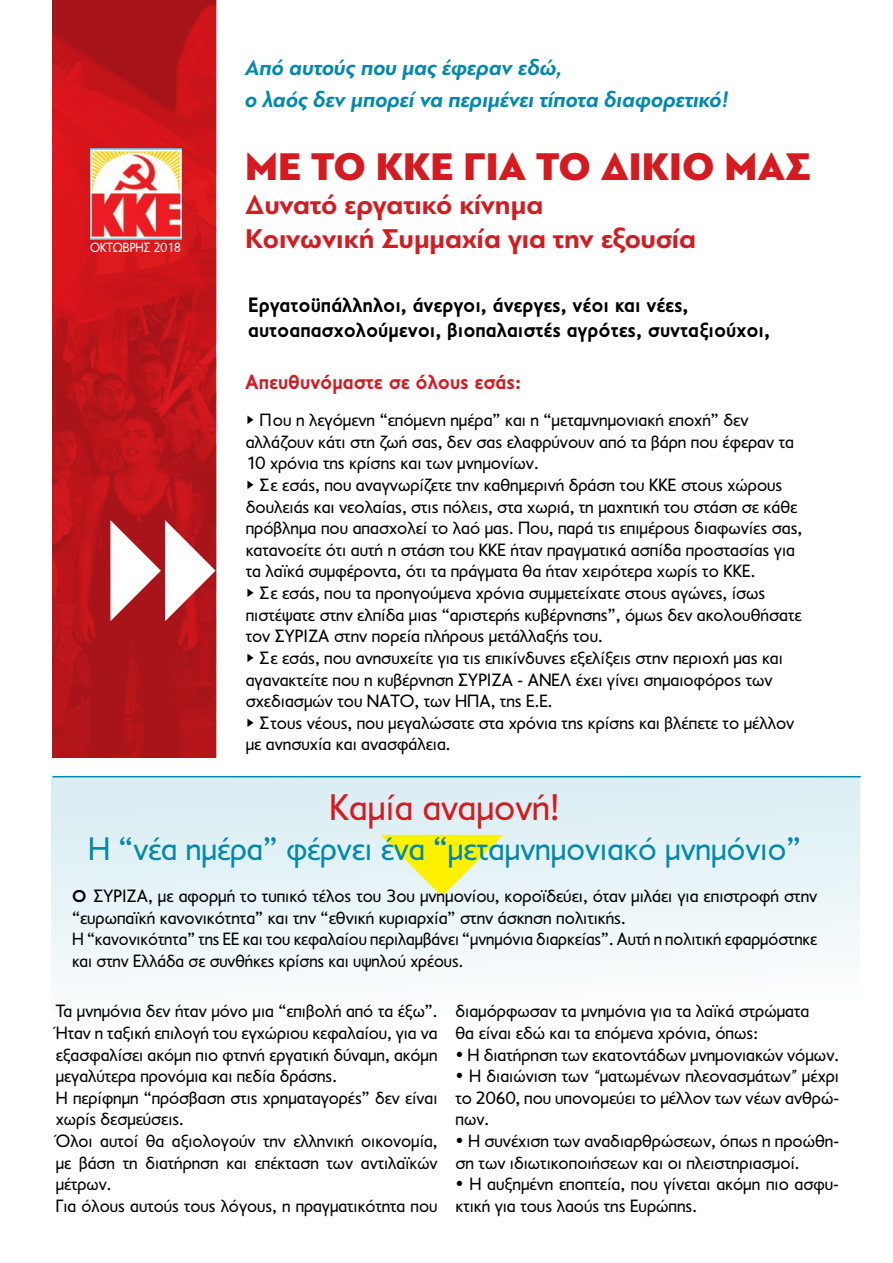
<style>
.page{position:relative;width:893px;height:1263px;background:#fff}
.page>*{position:absolute;margin:0;border:0;box-sizing:border-box;transform-origin:0 0}
.t1{font:700 175.65px "PF Din Display Pro";color:#fff200}
.t2{font:700 144px "PF Din Display Pro";color:#fff}
.t3{font:900 40.5px "PF Bague Sans Pro";color:#d71920}
.t4{font:37.5px "PF Transport";color:#d71920}
.t5{font:33px "PF Transport";color:#0089af}
.t6{font:700 28.5px/34.2px "PF Bague Sans Pro";letter-spacing:-.005em;color:#d71920}
.t7{font:italic 700 22.5px/32.4px "PF Bague Sans Pro";color:#0089af}
.t8{font:700 21px/25.2px "PF Transport";color:#000}
.t9{font:700 21px "PF Transport";color:#d71920}
.t10{font:18px/21.6px "PF Transport";color:#000}
.t11{font:13.5px "PF Transport";color:#fff;scale:.91 1}
.s1{font-family:"Zine Sans Dis GR Regular Exp"}
.s2{font-weight:700;font-size:17.25px}
.s3{font-family:"PF Bague Sans Pro";font-style:italic}
</style>
<div class="page">
<div style="left:51px;top:777px;width:809px;height:234px;background:linear-gradient(to bottom,#d8edf2,#fbfdfd)"></div>
<svg style="left:52px;top:0;width:164px;height:757px;background:#bb151a"></svg>
<img style="left:90px;top:149px;width:92px;height:90px">
<hr style="left:52px;top:776px;width:809px;height:1px;background:#0089af">
<p class="t11" style="left:90px;top:240px;width:101px">ΟΚΤΩΒΡΗΣ 2018</p>
<h2 class="t2" style="left:93px;top:485px;width:131px">m</h2>
<p class="t7" style="left:245px;top:51px;width:485px">Από αυτούς που μας έφεραν εδώ,<br>o λαός δεν μπορεί να περιμένει τίποτα διαφορετικό!</p>
<h3 class="t3" style="left:245px;top:141px;width:566px">ΜΕ ΤΟ ΚΚΕ ΓΙΑ ΤΟ ΔΙΚΙΟ ΜΑΣ</h3>
<h3 class="t6" style="left:245px;top:188px;width:453px">Δυνατό εργατικό κίνημα<br>Κοινωνική Συμμαχία για την εξουσία</h3>
<p class="t8" style="left:248px;top:292px;width:523px">Εργατοϋπάλληλοι, άνεργοι, άνεργες, νέοι και νέες, αυτοαπασχολούμενοι, βιοπαλαιστές αγρότες, συνταξιούχοι,</p>
<p class="t9" style="left:245px;top:369px;width:278px">Απευθυνόμαστε σε όλους εσάς:</p>
<p class="t10" style="left:246px;top:409px;width:558px"><span class="s1">n</span> Που η λεγόμενη “επόμενη ημέρα” και η “μεταμνημονιακή εποχή” δεν αλλάζουν κάτι στη ζωή σας, δεν σας ελαφρύνουν από τα βάρη που έφεραν τα 10 χρόνια της κρίσης και των μνημονίων.<br><span class="s1">n</span> Σε εσάς, που αναγνωρίζετε την καθημερινή δράση του ΚΚΕ στους χώρους δουλειάς και νεολαίας, στις πόλεις, στα χωριά, τη μαχητική του στάση σε κάθε πρόβλημα που απασχολεί το λαό μας. Που, παρά τις επιμέρους διαφωνίες σας, κατανοείτε ότι αυτή η στάση του ΚΚΕ ήταν πραγματικά ασπίδα προστασίας για τα λαϊκά συμφέροντα, ότι τα πράγματα θα ήταν χειρότερα χωρίς το ΚΚΕ.<br><span class="s1">n</span> Σε εσάς, που τα προηγούμενα χρόνια συμμετείχατε στους αγώνες, ίσως πιστέψατε στην ελπίδα μιας “αριστερής κυβέρνησης”, όμως δεν ακολουθήσατε τον ΣΥΡΙΖΑ στην πορεία πλήρους μετάλλαξής του.<br><span class="s1">n</span> Σε εσάς, που ανησυχείτε για τις επικίνδυνες εξελίξεις στην περιοχή μας και αγανακτείτε που η κυβέρνηση ΣΥΡΙΖΑ - ΑΝΕΛ έχει γίνει σημαιοφόρος των σχεδιασμών του ΝΑΤΟ, των ΗΠΑ, της Ε.Ε.<br><span class="s1">n</span> Στους νέους, που μεγαλώσατε στα χρόνια της κρίσης και βλέπετε το μέλλον με ανησυχία και ανασφάλεια.</p>
<h3 class="t4" style="left:330px;top:786px;width:232px">Καμία αναμονή!</h3>
<h1 class="t1" style="left:547px;top:810px;width:106px;rotate:90deg">▶</h1>
<h3 class="t5" style="left:88px;top:830px;width:715px">Η “νέα ημέρα” φέρνει ένα “μεταμνημονιακό μνημόνιο”</h3>
<p class="t10" style="left:72px;top:885px;width:747px"><span class="s2">Ο</span> ΣΥΡΙΖΑ, με αφορμή το τυπικό τέλος του 3ου μνημονίου, κοροϊδεύει, όταν μιλάει για επιστροφή στην “ευρωπαϊκή κανονικότητα” και την “εθνική κυριαρχία” στην άσκηση πολιτικής.<br>Η “κανονικότητα” της ΕΕ και του κεφαλαίου περιλαμβάνει “μνημόνια διαρκείας”. Αυτή η πολιτική εφαρμόστηκε και στην Ελλάδα σε συνθήκες κρίσης και υψηλού χρέους.</p>
<p class="t10" style="left:56px;top:1000px;width:383px">Τα μνημόνια δεν ήταν μόνο μια “επιβολή από τα έξω”.<br>Ήταν η ταξική επιλογή του εγχώριου κεφαλαίου, για να εξασφαλίσει ακόμη πιο φτηνή εργατική δύναμη, ακόμη μεγαλύτερα προνόμια και πεδία δράσης.<br>Η περίφημη “πρόσβαση στις χρηματαγορές” δεν είναι χωρίς δεσμεύσεις.<br>Όλοι αυτοί θα αξιολογούν την ελληνική οικονομία, με βάση τη διατήρηση και επέκταση των αντιλαϊκών μέτρων.<br>Για όλους αυτούς τους λόγους, η πραγματικότητα που</p>
<p class="t10" style="left:455px;top:1000px;width:355px">διαμόρφωσαν τα μνημόνια για τα λαϊκά στρώματα θα είναι εδώ και τα επόμενα χρόνια, όπως:</p>
<p class="t10" style="left:455px;top:1044px;width:385px">• Η διατήρηση των εκατοντάδων μνημονιακών νόμων.</p>
<p class="t10" style="left:455px;top:1065px;width:385px;text-align:justify">• Η διαιώνιση των <span class="s3">“</span>ματωμένων πλεονασμάτων<span class="s3">”</span> μέχρι το 2060, που υπονομεύει το μέλλον των νέων ανθρώ&shy;πων.</p>
<p class="t10" style="left:455px;top:1130px;width:385px">• Η συνέχιση των αναδιαρθρώσεων, όπως η προώθη&shy;ση των ιδιωτικοποιήσεων και οι πλειστηριασμοί.</p>
<p class="t10" style="left:455px;top:1173px;width:385px">• Η αυξημένη εποπτεία, που γίνεται ακόμη πιο ασφυ&shy;κτική για τους λαούς της Ευρώπης.</p>
</div>
